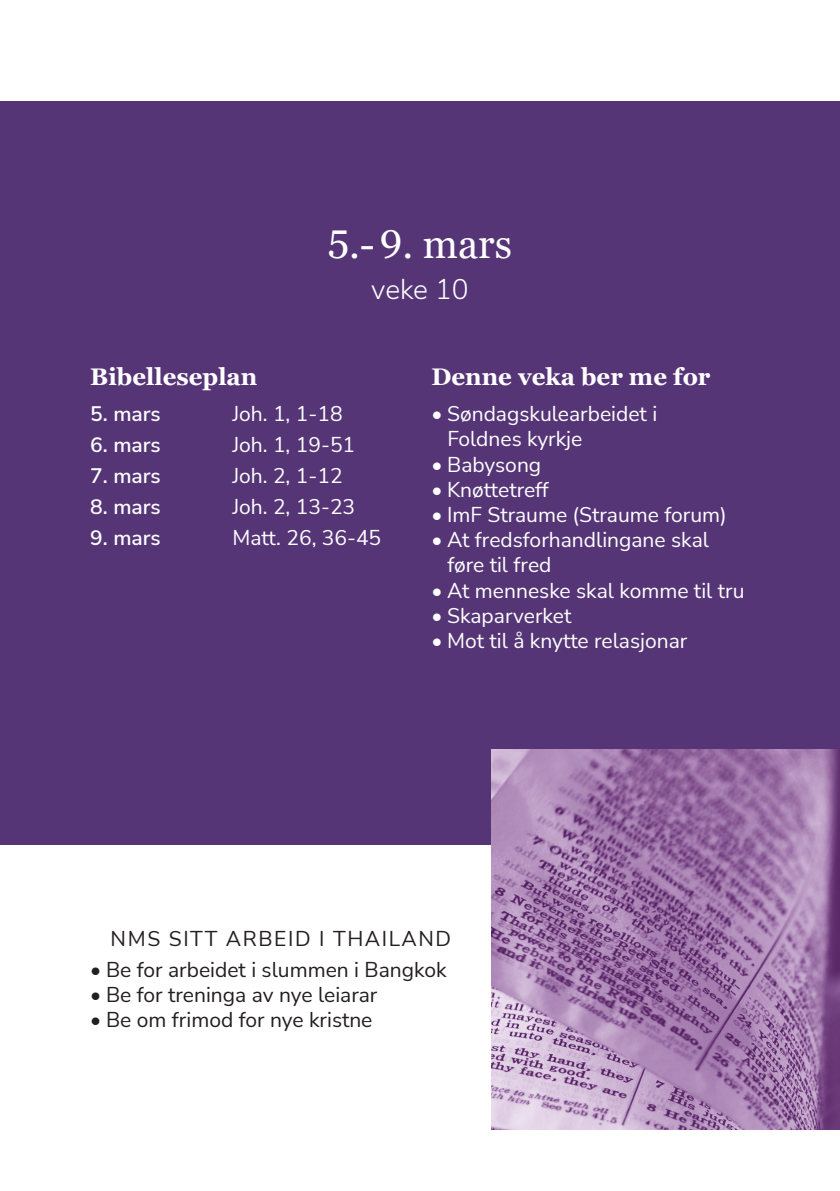
<style>
.page{position:relative;width:840px;height:1191px;background:#fff}
.page>*{position:absolute;margin:0;border:0;box-sizing:border-box;transform-origin:0 0}
.Dato{font:40px "Georgia";color:#fff}
.underheader{font:300 28px "Nunito Sans";letter-spacing:-.005em;color:#fff}
.Be_for{font:700 24px "Georgia";color:#fff}
.Tekst{font:21px/25.2px "Nunito Sans";color:#fff}
.Tekst-2{font:21px "Nunito Sans";color:#231f20}
.Tekst-3{font:600 21px "Nunito Sans";color:#fff}
.Tekst-4{font:21px "Nunito Sans";letter-spacing:.075em;color:#231f20}
</style>
<div class="page">
<div style="left:0;top:102px;width:839px;height:743px;background:#563577"></div>
<img style="left:491px;top:749px;width:348px;height:380px">
<p class="Dato" style="left:328px;top:220px;width:185px">5.-9. mars</p>
<p class="underheader" style="left:371px;top:270px;width:99px">veke 10</p>
<p class="Be_for" style="left:90px;top:361px;width:169px">Bibelleseplan</p>
<p class="Tekst-3" style="left:90px;top:399px;width:72px">5. mars</p>
<p class="Tekst" style="left:232px;top:400px;width:112px">Joh. 1, 1-18</p>
<p class="Tekst-3" style="left:90px;top:430px;width:72px">6. mars</p>
<p class="Tekst" style="left:232px;top:431px;width:124px">Joh. 1, 19-51</p>
<p class="Tekst-3" style="left:90px;top:461px;width:72px">7. mars</p>
<p class="Tekst" style="left:232px;top:462px;width:112px">Joh. 2, 1-12</p>
<p class="Tekst-3" style="left:90px;top:492px;width:72px">8. mars</p>
<p class="Tekst" style="left:232px;top:493px;width:124px">Joh. 2, 13-23</p>
<p class="Tekst-3" style="left:90px;top:522px;width:72px">9. mars</p>
<p class="Tekst" style="left:232px;top:524px;width:150px">Matt. 26, 36-45</p>
<p class="Be_for" style="left:431px;top:361px;width:280px">Denne veka ber me for</p>
<p class="Tekst" style="left:447px;top:400px;width:211px;text-indent:-16px">• Søndagskulearbeidet i<br>Foldnes kyrkje</p>
<p class="Tekst" style="left:431px;top:451px;width:111px">• Babysong</p>
<p class="Tekst" style="left:431px;top:476px;width:119px">• Knøttetreff</p>
<p class="Tekst" style="left:431px;top:501px;width:297px">• ImF Straume (Straume forum)</p>
<p class="Tekst" style="left:447px;top:526px;width:263px;text-indent:-16px">• At fredsforhandlingane skal føre til fred</p>
<p class="Tekst" style="left:431px;top:577px;width:314px">• At menneske skal komme til tru</p>
<p class="Tekst" style="left:431px;top:602px;width:141px">• Skaparverket</p>
<p class="Tekst" style="left:431px;top:627px;width:257px">• Mot til å knytte relasjonar</p>
<p class="Tekst-4" style="left:111px;top:924px;width:342px">NMS SITT ARBEID I THAILAND</p>
<p class="Tekst-2" style="left:90px;top:955px;width:357px">• Be for arbeidet i slummen i Bangkok</p>
<p class="Tekst-2" style="left:90px;top:980px;width:288px">• Be for treninga av nye leiarar</p>
<p class="Tekst-2" style="left:90px;top:1005px;width:283px">• Be om frimod for nye kristne</p>
</div>
